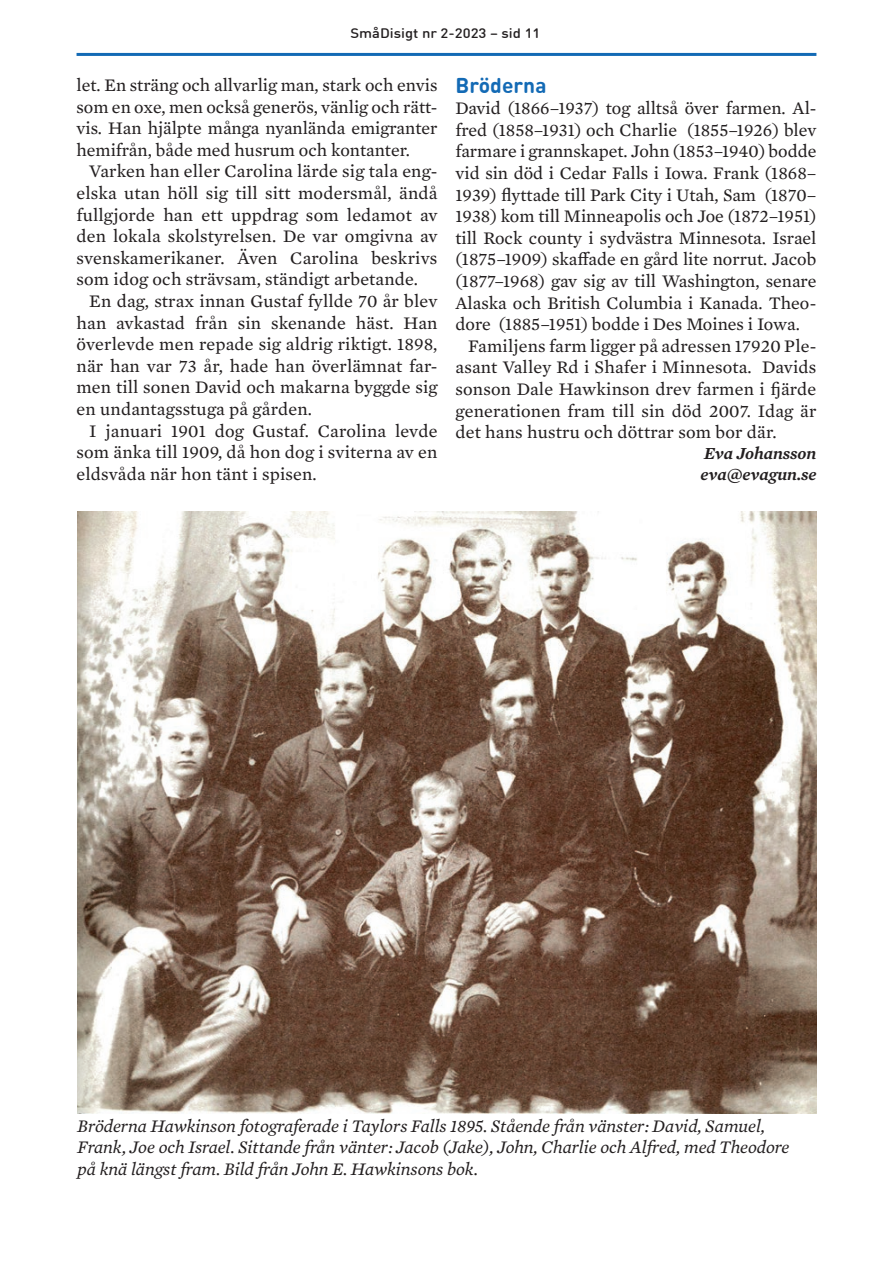
<style>
.page{position:relative;width:893px;height:1263px;background:#fff}
.page>*{position:absolute;margin:0;border:0;box-sizing:border-box;transform-origin:0 0}
.t1{font:700 21px "DIN Round Offc Pro";letter-spacing:.005em;color:#136ab5}
.t2{font:18px/21.6px "Mercury Text G2";color:#231f20;text-align:justify}
.t3{font:italic 18px/21.6px "Mercury Text G2";letter-spacing:-.005em;color:#231f20}
.t4{font:italic 600 17.25px/20.7px "Mercury Text G2";letter-spacing:-.005em;color:#231f20}
.t5{font:500 13.5px "DIN Round Offc Pro";color:#231f20;scale:1.1 1}
</style>
<div class="page">
<hr style="left:77px;top:53px;width:739px;height:3px;background:#136ab5">
<img style="left:78px;top:511px;width:738px;height:602px">
<p class="t5" style="left:350px;top:24px;width:174px">SmåDisigt nr 2-2023 – sid 11</p>
<p class="t2" style="left:77px;top:73px;width:362px">let. En sträng och allvarlig man, stark och envis som en oxe, men också generös, vänlig och rätt&shy;vis. Han hjälpte många nyanlända emigranter hemifrån, både med husrum och kontanter.</p>
<p class="t2" style="left:77px;top:160px;width:362px;text-indent:13px">Varken han eller Carolina lärde sig tala eng&shy;elska utan höll sig till sitt modersmål, ändå fullgjorde han ett uppdrag som ledamot av den lokala skolstyrelsen. De var omgivna av svenskamerikaner. Även Carolina beskrivs som idog och strävsam, ständigt arbetande.</p>
<p class="t2" style="left:77px;top:289px;width:362px;text-indent:13px">En dag, strax innan Gustaf fyllde 70 år blev han avkastad från sin skenande häst. Han överlevde men repade sig aldrig riktigt. 1898, när han var 73 år, hade han överlämnat far&shy;men till sonen David och makarna byggde sig en undantagsstuga på gården.</p>
<p class="t2" style="left:77px;top:419px;width:362px;text-indent:13px">I januari 1901 dog Gustaf. Carolina levde som änka till 1909, då hon dog i sviterna av en eldsvåda när hon tänt i spisen.</p>
<p class="t1" style="left:455px;top:70px;width:93px">Bröderna</p>
<p class="t2" style="left:455px;top:96px;width:362px">David (1866–1937) tog alltså över farmen. Al-</p>
<p class="t2" style="left:455px;top:118px;width:362px">fred (1858–1931) och Charlie (1855–1926) blev</p>
<p class="t2" style="left:455px;top:140px;width:362px">farmare i grannskapet. John (1853–1940) bodde</p>
<p class="t2" style="left:455px;top:161px;width:362px">vid sin död i Cedar Falls i Iowa. Frank (1868–</p>
<p class="t2" style="left:455px;top:183px;width:362px">1939) flyttade till Park City i Utah, Sam (1870–</p>
<p class="t2" style="left:455px;top:204px;width:362px">1938) kom till Minneapolis och Joe (1872–1951)</p>
<p class="t2" style="left:455px;top:226px;width:362px">till Rock county i sydvästra Minnesota. Israel</p>
<p class="t2" style="left:455px;top:248px;width:362px">(1875–1909) skaffade en gård lite norrut. Jacob</p>
<p class="t2" style="left:455px;top:269px;width:362px">(1877–1968) gav sig av till Washington, senare</p>
<p class="t2" style="left:455px;top:291px;width:362px">Alaska och British Columbia i Kanada. Theo-</p>
<p class="t2" style="left:455px;top:312px;width:346px">dore (1885–1951) bodde i Des Moines i Iowa.</p>
<p class="t2" style="left:468px;top:334px;width:350px">Familjens farm ligger på adressen 17920 Ple-</p>
<p class="t2" style="left:455px;top:356px;width:362px">asant Valley Rd i Shafer i Minnesota. Davids</p>
<p class="t2" style="left:455px;top:377px;width:362px">sonson Dale Hawkinson drev farmen i fjärde</p>
<p class="t2" style="left:455px;top:399px;width:362px">generationen fram till sin död 2007. Idag är</p>
<p class="t2" style="left:455px;top:420px;width:323px">det hans hustru och döttrar som bor där.</p>
<p class="t4" style="left:700px;top:442px;width:117px">Eva Johansson eva@evagun.se</p>
<p class="t3" style="left:78px;top:1114px;width:713px">Bröderna Hawkinson fotograferade i Taylors Falls 1895. Stående från vänster: David, Samuel,<br>Frank, Joe och Israel. Sittande från vänter: Jacob (Jake), John, Charlie och Alfred, med Theodore på knä längst fram. Bild från John E. Hawkinsons bok.</p>
</div>
